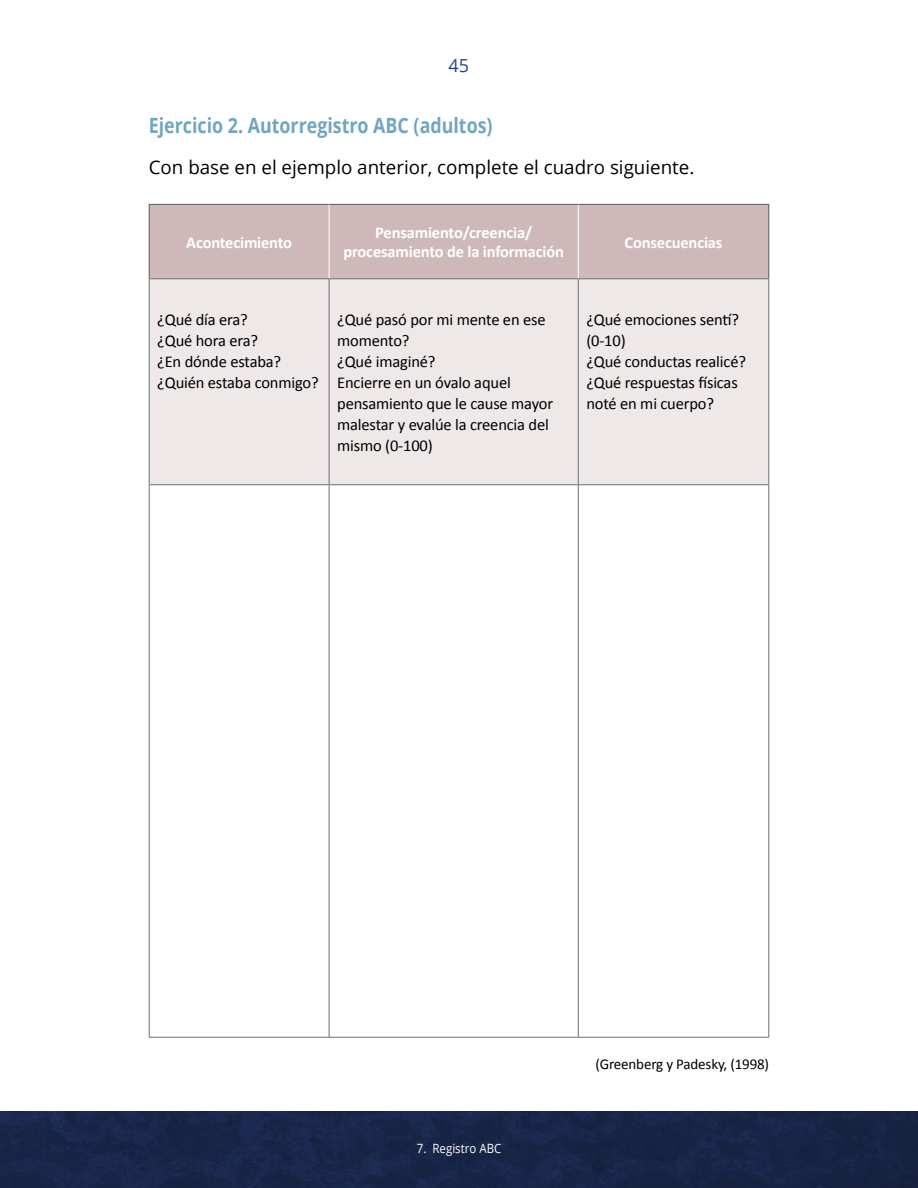
<style>
.page{position:relative;width:918px;height:1188px;background:#fff}
.page>*{position:absolute;margin:0;border:0;box-sizing:border-box;transform-origin:0 0}
.t1{font:700 21px "Open Sans";color:#70a6be;scale:.85 1}
.t2{font:18.75px "Open Sans";color:#000}
.t3{font:18px "Open Sans";color:#25408f}
.t4{font:16.5px/21px "Calibri";letter-spacing:-.01em;color:#000}
.t5{font:700 16.5px/18.8px "Calibri";letter-spacing:-.01em;color:#fff;text-align:center}
.t6{font:15px "Calibri";letter-spacing:-.01em;color:#000}
.t7{font:12.75px "Open Sans";color:#fff;scale:.9 1}
</style>
<div class="page">
<img style="left:0;top:1112px;width:918px;height:76px">
<div style="left:150px;top:205px;width:618px;height:73px;background:#ceb8ba"></div>
<div style="left:150px;top:279px;width:618px;height:205px;background:#efe8e8"></div>
<hr style="left:149px;top:204px;width:180px;height:1px;background:#58595b">
<hr style="left:149px;top:205px;width:1px;height:73px;background:#58595b">
<hr style="left:329px;top:204px;width:249px;height:1px;background:#58595b">
<hr style="left:578px;top:204px;width:191px;height:1px;background:#58595b">
<hr style="left:768px;top:205px;width:1px;height:73px;background:#58595b">
<hr style="left:329px;top:205px;width:1px;height:73px;background:#fff">
<hr style="left:578px;top:205px;width:1px;height:73px;background:#fff">
<hr style="left:149px;top:278px;width:180px;height:1px;background:#6d6e71">
<hr style="left:149px;top:279px;width:1px;height:205px;background:#6d6e71">
<hr style="left:329px;top:278px;width:249px;height:1px;background:#6d6e71">
<hr style="left:329px;top:279px;width:1px;height:205px;background:#6d6e71">
<hr style="left:578px;top:278px;width:191px;height:1px;background:#6d6e71">
<hr style="left:578px;top:279px;width:1px;height:205px;background:#6d6e71">
<hr style="left:768px;top:279px;width:1px;height:205px;background:#6d6e71">
<hr style="left:149px;top:484px;width:180px;height:1px;background:#6d6e71">
<hr style="left:149px;top:485px;width:1px;height:552px;background:#6d6e71">
<hr style="left:329px;top:484px;width:249px;height:1px;background:#6d6e71">
<hr style="left:329px;top:485px;width:1px;height:552px;background:#6d6e71">
<hr style="left:578px;top:484px;width:191px;height:1px;background:#6d6e71">
<hr style="left:578px;top:485px;width:1px;height:552px;background:#6d6e71">
<hr style="left:768px;top:485px;width:1px;height:552px;background:#6d6e71">
<hr style="left:149px;top:1037px;width:180px;height:1px;background:#6d6e71">
<hr style="left:329px;top:1037px;width:249px;height:1px;background:#6d6e71">
<hr style="left:578px;top:1037px;width:191px;height:1px;background:#6d6e71">
<p class="t3" style="left:449px;top:53px;width:22px">45</p>
<p class="t1" style="left:149px;top:111px;width:406px">Ejercicio 2. Autorregistro ABC (adultos)</p>
<p class="t2" style="left:149px;top:154px;width:547px">Con base en el ejemplo anterior, complete el cuadro siguiente.</p>
<p class="t5" style="left:186px;top:233px;width:107px">Acontecimiento</p>
<p class="t5" style="left:343px;top:224px;width:222px">Pensamiento/creencia/ procesamiento de la información</p>
<p class="t5" style="left:625px;top:233px;width:99px">Consecuencias</p>
<p class="t4" style="left:157px;top:309px;width:163px">¿Qué día era?<br>¿Qué hora era?<br>¿En dónde estaba? ¿Quién estaba conmigo?</p>
<p class="t4" style="left:337px;top:309px;width:217px">¿Qué pasó por mi mente en ese momento?<br>¿Qué imaginé?<br>Encierre en un óvalo aquel pensamiento que le cause mayor malestar y evalúe la creencia del mismo (0-100)</p>
<p class="t4" style="left:586px;top:309px;width:161px">¿Qué emociones sentí? (0-10)<br>¿Qué conductas realicé? ¿Qué respuestas físicas noté en mi cuerpo?</p>
<p class="t7" style="left:417px;top:1139px;width:95px">7. Registro ABC</p>
<p class="t6" style="left:595px;top:1055px;width:175px">(Greenberg y Padesky, (1998)</p>
</div>
